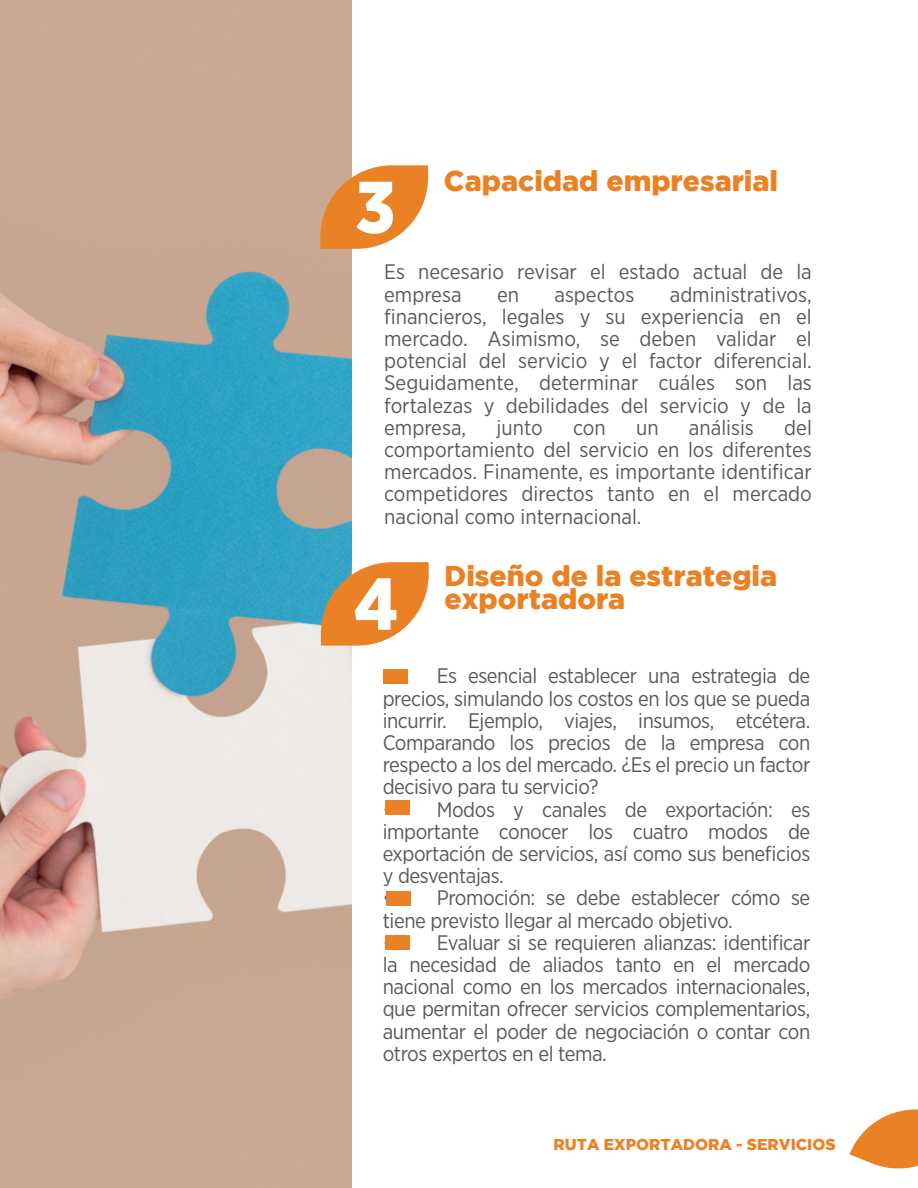
<style>
.page{position:relative;width:918px;height:1188px;background:#fff}
.page>*{position:absolute;margin:0;border:0;box-sizing:border-box;transform-origin:0 0}
.t1{font:900 73.05px "Gotham Narrow";color:#fff}
.t2{font:900 28.5px "Gotham";color:#ea8225}
.t3{font:21px/22.2px "Gotham Narrow";letter-spacing:-.02em;color:#575a5b;text-align:justify}
.t4{font:21px/22.2px "Gotham Narrow";color:#575a5b}
.t5{font:900 15.6px "Gotham";color:#ea8225}
</style>
<div class="page">
<img style="left:0;top:0;width:351px;height:1188px">
<svg style="left:320px;top:165px;width:108px;height:84px;background:#e9974f"></svg>
<svg style="left:321px;top:562px;width:108px;height:84px;background:#d99755"></svg>
<svg style="left:849px;top:1109px;width:69px;height:60px"></svg>
<div style="left:384px;top:669px;width:24px;height:14px;background:#ea8225"></div>
<div style="left:385px;top:801px;width:25px;height:14px;background:#ea8225"></div>
<div style="left:386px;top:892px;width:25px;height:14px;background:#ea8225"></div>
<div style="left:385px;top:935px;width:25px;height:14px;background:#ea8225"></div>
<h1 class="t1" style="left:356px;top:159px;width:41px">3</h1>
<h2 class="t2" style="left:444px;top:164px;width:336px">Capacidad empresarial</h2>
<p class="t4" style="left:384px;top:261px;width:429px">Es necesario revisar el estado actual de la empresa</p>
<p class="t3" style="left:384px;top:283px;width:429px;text-indent:286px">administrativos, financieros, legales y su experiencia en el mercado. Asimismo, se deben validar el potencial del servicio y el factor diferencial.<br>Seguidamente, determinar cuáles son las fortalezas y debilidades del servicio y de la empresa,</p>
<p class="t3" style="left:497px;top:283px;width:24px">en</p>
<p class="t4" style="left:554px;top:283px;width:81px">aspectos</p>
<p class="t3" style="left:497px;top:416px;width:48px">junto</p>
<p class="t3" style="left:573px;top:416px;width:34px">con</p>
<p class="t3" style="left:636px;top:416px;width:24px">un</p>
<p class="t4" style="left:689px;top:416px;width:66px">análisis</p>
<p class="t3" style="left:384px;top:416px;width:429px;text-indent:400px">del comportamiento del servicio en los diferentes mercados. Finamente, es importante identificar competidores directos tanto en el mercado nacional como internacional.</p>
<h2 class="t2" style="left:445px;top:560px;width:334px">Diseño de la estrategia</h2>
<h1 class="t1" style="left:354px;top:556px;width:46px">4</h1>
<h2 class="t2" style="left:445px;top:582px;width:182px">exportadora</h2>
<p class="t3" style="left:383px;top:665px;width:429px">• Es esencial establecer una estrategia de precios, simulando los costos en los que se pueda incurrir. Ejemplo, viajes, insumos, etcétera.<br>Comparando los precios de la empresa con respecto a los del mercado. ¿Es el precio un factor decisivo para tu servicio?</p>
<p class="t3" style="left:383px;top:798px;width:429px">• Modos y canales de exportación: es importante conocer los cuatro modos de exportación de servicios, así como sus beneficios y desventajas.</p>
<p class="t3" style="left:383px;top:887px;width:429px">• Promoción: se debe establecer cómo se tiene previsto llegar al mercado objetivo.</p>
<p class="t3" style="left:383px;top:931px;width:429px">• Evaluar si se requieren alianzas: identificar la necesidad de aliados tanto en el mercado nacional como en los mercados internacionales, que permitan ofrecer servicios complementarios, aumentar el poder de negociación o contar con otros expertos en el tema.</p>
<p class="t5" style="left:554px;top:1136px;width:283px">RUTA EXPORTADORA - SERVICIOS</p>
</div>
